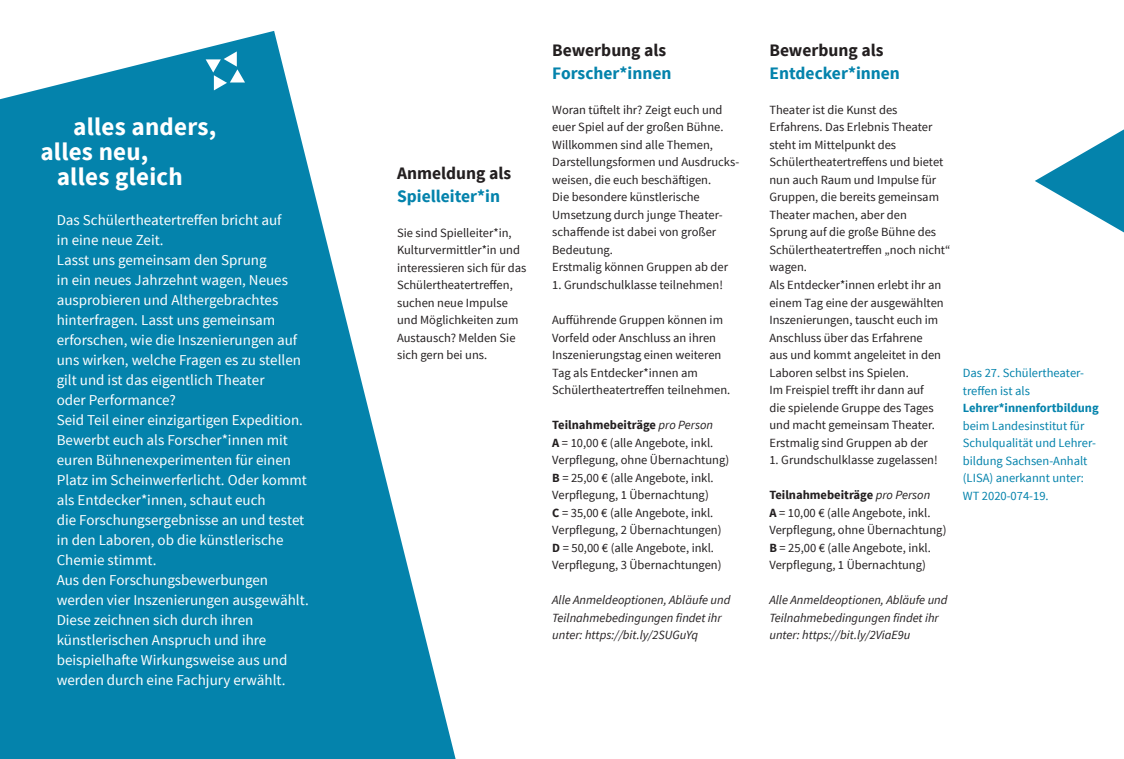
<style>
.page{position:relative;width:1124px;height:759px;background:#fff}
.page>*{position:absolute;margin:0;border:0;box-sizing:border-box;transform-origin:0 0}
.t1{font:700 25px/25px "Source Sans Pro";letter-spacing:.01em;color:#fff}
.t2{font:700 17.5px "Source Sans Pro";color:#0483ac}
.t3{font:700 17.5px "Source Sans Pro";color:#231f20}
.t4{font:15px/20px "Source Sans Pro";color:#fff}
.t5{font:12.5px/17.5px "Source Sans Pro";color:#231f20}
.t6{font:italic 12.5px/17.5px "Source Sans Pro";color:#231f20}
.t7{font:12.5px/17.5px "Source Sans Pro";color:#0483ac}
.t8{font:700 12.5px "Source Sans Pro";color:#0483ac}
.s1{font-weight:700}
.s2{font-style:italic}
</style>
<div class="page">
<svg style="left:1035px;top:130px;width:88px;height:102px"></svg>
<svg style="left:0;top:31px;width:455px;height:727px;fill:#0483ac"></svg>
<svg style="left:206px;top:51px;width:39px;height:39px"></svg>
<h1 class="t1" style="left:40px;top:115px;width:177px;text-indent:33px">alles anders, alles neu,</h1>
<h1 class="t1" style="left:57px;top:165px;width:127px">alles gleich</h1>
<p class="t4" style="left:57px;top:210px;width:253px">Das Schülertheatertreffen bricht auf<br>in eine neue Zeit.<br>Lasst uns gemeinsam den Sprung<br>in ein neues Jahrzehnt wagen, Neues ausprobieren und Althergebrachtes hinterfragen. Lasst uns gemeinsam erforschen, wie die Inszenierungen auf uns wirken, welche Fragen es zu stellen gilt und ist das eigentlich Theater<br>oder Performance?<br>Seid Teil einer einzigartigen Expedition.<br>Bewerbt euch als Forscher*innen mit euren Bühnenexperimenten für einen Platz im Scheinwerferlicht. Oder kommt als Entdecker*innen, schaut euch<br>die Forschungsergebnisse an und testet in den Laboren, ob die künstlerische Chemie stimmt.<br>Aus den Forschungsbewerbungen werden vier Inszenierungen ausgewählt.<br>Diese zeichnen sich durch ihren künstlerischen Anspruch und ihre beispielhafte Wirkungsweise aus und werden durch eine Fachjury erwählt.</p>
<h2 class="t3" style="left:397px;top:162px;width:116px">Anmeldung als</h2>
<h2 class="t2" style="left:397px;top:184px;width:104px">Spielleiter*in</h2>
<p class="t5" style="left:397px;top:224px;width:131px">Sie sind Spielleiter*in,<br>Kulturvermittler*in und interessieren sich für das<br>Schülertheatertreffen, suchen neue Impulse und Möglichkeiten zum<br>Austausch? Melden Sie sich gern bei uns.</p>
<h2 class="t3" style="left:552px;top:39px;width:116px">Bewerbung als</h2>
<h2 class="t2" style="left:552px;top:62px;width:121px">Forscher*innen</h2>
<p class="t5" style="left:552px;top:101px;width:189px">Woran tüftelt ihr? Zeigt euch und euer Spiel auf der großen Bühne.<br>Willkommen sind alle Themen,<br>Darstellungsformen und Ausdrucks&shy;weisen, die euch beschäftigen.<br>Die besondere künstlerische<br>Umsetzung durch junge Theater&shy;schaffende ist dabei von großer<br>Bedeutung.<br>Erstmalig können Gruppen ab der</p>
<p class="t5" style="left:552px;top:276px;width:172px">1. Grundschulklasse teilnehmen!</p>
<p class="t5" style="left:552px;top:311px;width:179px">Aufführende Gruppen können im<br>Vorfeld oder Anschluss an ihren<br>Inszenierungstag einen weiteren<br>Tag als Entdecker*innen am<br>Schülertheatertreffen teilnehmen.</p>
<p class="t5" style="left:552px;top:416px;width:178px"><span class="s1">Teilnahmebeiträge</span> <span class="s2">pro Person<br></span><span class="s1">A</span> = 10,00 € (alle Angebote, inkl.<br>Verpflegung, ohne Übernachtung)<br><span class="s1">B</span> = 25,00 € (alle Angebote, inkl.<br>Verpflegung, 1 Übernachtung)<br><span class="s1">C</span> = 35,00 € (alle Angebote, inkl.<br>Verpflegung, 2 Übernachtungen)<br><span class="s1">D</span> = 50,00 € (alle Angebote, inkl.<br>Verpflegung, 3 Übernachtungen)</p>
<p class="t6" style="left:552px;top:591px;width:180px">Alle Anmeldeoptionen, Abläufe und<br>Teilnahmebedingungen findet ihr unter: https://bit.ly/2SUGuYq</p>
<h2 class="t3" style="left:769px;top:39px;width:116px">Bewerbung als</h2>
<h2 class="t2" style="left:769px;top:62px;width:132px">Entdecker*innen</h2>
<p class="t5" style="left:769px;top:101px;width:182px">Theater ist die Kunst des<br>Erfahrens. Das Erlebnis Theater steht im Mittelpunkt des<br>Schülertheatertreffens und bietet nun auch Raum und Impulse für<br>Gruppen, die bereits gemeinsam<br>Theater machen, aber den<br>Sprung auf die große Bühne des<br>Schülertheatertreffen „noch nicht“ wagen.<br>Als Entdecker*innen erlebt ihr an einem Tag eine der ausgewählten<br>Inszenierungen, tauscht euch im<br>Anschluss über das Erfahrene<br>aus und kommt angeleitet in den<br>Laboren selbst ins Spielen.<br>Im Freispiel trefft ihr dann auf<br>die spielende Gruppe des Tages und macht gemeinsam Theater.<br>Erstmalig sind Gruppen ab der</p>
<p class="t5" style="left:769px;top:451px;width:170px">1. Grundschulklasse zugelassen!</p>
<p class="t5" style="left:769px;top:486px;width:178px"><span class="s1">Teilnahmebeiträge</span> <span class="s2">pro Person<br></span><span class="s1">A</span> = 10,00 € (alle Angebote, inkl.<br>Verpflegung, ohne Übernachtung)<br><span class="s1">B</span> = 25,00 € (alle Angebote, inkl.<br>Verpflegung, 1 Übernachtung)</p>
<p class="t6" style="left:769px;top:591px;width:180px">Alle Anmeldeoptionen, Abläufe und<br>Teilnahmebedingungen findet ihr unter: https://bit.ly/2ViaE9u</p>
<p class="t7" style="left:962px;top:364px;width:122px">Das 27. Schülertheater&shy;treffen ist als</p>
<p class="t8" style="left:962px;top:400px;width:137px">Lehrer*innenfortbildung</p>
<p class="t7" style="left:962px;top:417px;width:135px">beim Landesinstitut für<br>Schulqualität und Lehrer&shy;bildung Sachsen-Anhalt (LISA) anerkannt unter:<br>WT 2020-074-19.</p>
</div>
